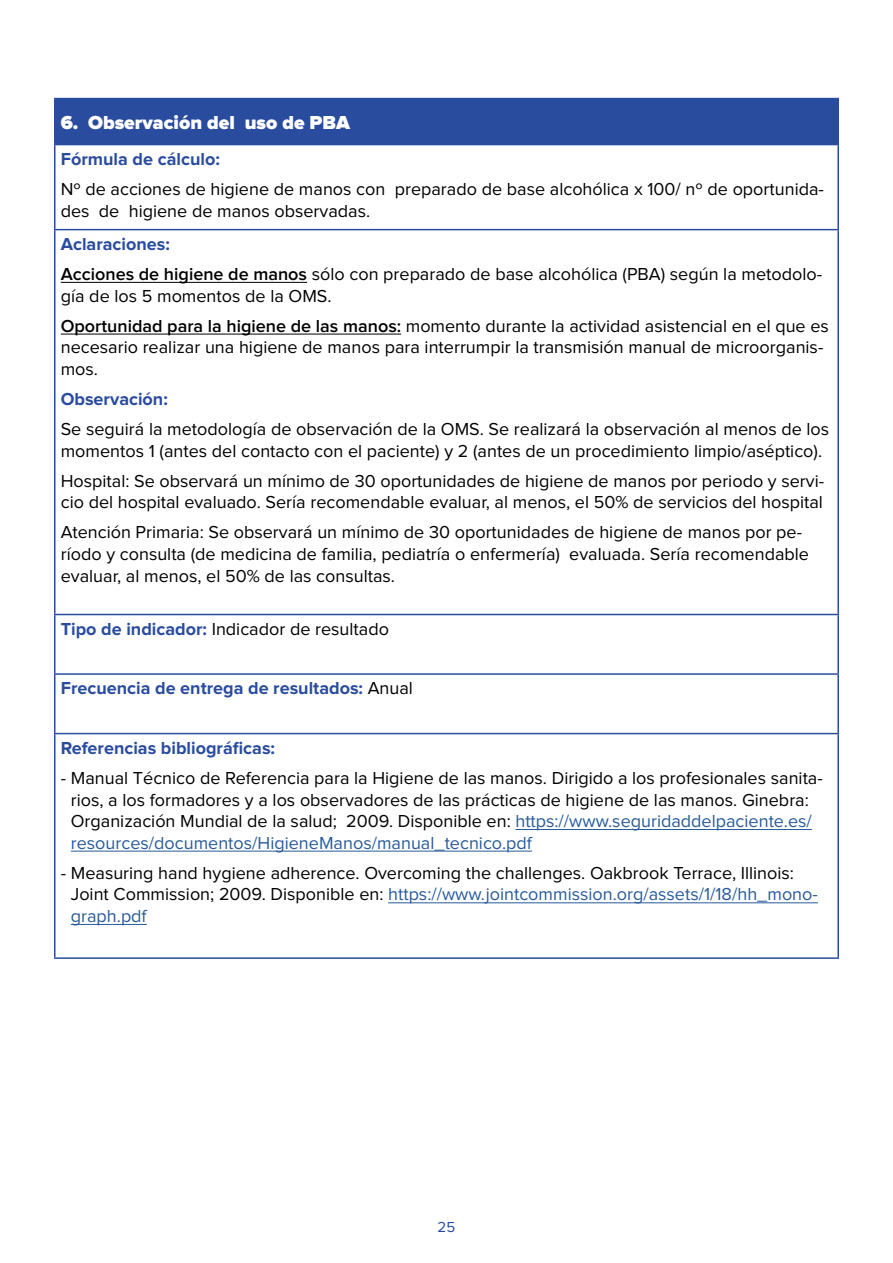
<style>
.page{position:relative;width:893px;height:1263px;background:#fff}
.page>*{position:absolute;margin:0;border:0;box-sizing:border-box;transform-origin:0 0}
.t1{font:900 19.5px "Proxima Nova";color:#fff}
.t2{font:18px/21.6px "Proxima Nova";color:#000}
.t3{font:700 18px "Proxima Nova";color:#2a4c9f}
.t4{font:15px "Proxima Nova";color:#2a4c9f}
.s1{font-weight:700;color:#2a4c9f}
.s2{font-weight:600}
.s3{font-weight:400;color:#000}
.s4{color:#275b9b}
</style>
<div class="page">
<div style="left:55px;top:99px;width:783px;height:46px;background:#2a4c9f"></div>
<hr style="left:54px;top:98px;width:785px;height:1px;background:#2a4c9f">
<hr style="left:54px;top:99px;width:2px;height:45px;background:#2a4c9f">
<hr style="left:837px;top:99px;width:2px;height:45px;background:#2a4c9f">
<hr style="left:54px;top:144px;width:785px;height:1px;background:#2a4c9f">
<hr style="left:54px;top:145px;width:2px;height:84px;background:#2a4c9f">
<hr style="left:837px;top:145px;width:2px;height:84px;background:#2a4c9f">
<hr style="left:54px;top:229px;width:785px;height:1px;background:#2a4c9f">
<hr style="left:54px;top:230px;width:2px;height:384px;background:#2a4c9f">
<hr style="left:837px;top:230px;width:2px;height:384px;background:#2a4c9f">
<hr style="left:54px;top:614px;width:785px;height:1px;background:#2a4c9f">
<hr style="left:54px;top:615px;width:2px;height:58px;background:#2a4c9f">
<hr style="left:837px;top:615px;width:2px;height:58px;background:#2a4c9f">
<hr style="left:54px;top:673px;width:785px;height:2px;background:#2a4c9f">
<hr style="left:54px;top:675px;width:2px;height:58px;background:#2a4c9f">
<hr style="left:837px;top:675px;width:2px;height:58px;background:#2a4c9f">
<hr style="left:54px;top:733px;width:785px;height:1px;background:#2a4c9f">
<hr style="left:54px;top:734px;width:2px;height:223px;background:#2a4c9f">
<hr style="left:837px;top:734px;width:2px;height:223px;background:#2a4c9f">
<hr style="left:54px;top:957px;width:785px;height:2px;background:#2a4c9f">
<hr style="left:61px;top:282px;width:246px;height:1px;background:#000">
<hr style="left:61px;top:334px;width:340px;height:1px;background:#000">
<hr style="left:515px;top:829px;width:297px;height:1px;background:#275b9b">
<hr style="left:71px;top:851px;width:461px;height:1px;background:#275b9b">
<hr style="left:388px;top:902px;width:430px;height:1px;background:#275b9b">
<hr style="left:71px;top:924px;width:76px;height:1px;background:#275b9b">
<p class="t1" style="left:61px;top:114px;width:291px">6. Observación del uso de PBA</p>
<p class="t2" style="left:61px;top:144px;width:765px;line-height:30.2px"><span class="s1">Fórmula de cálculo:<br></span>Nº de acciones de higiene de manos con preparado de base alcohólica x 100/ nº de oportunida-</p>
<p class="t2" style="left:61px;top:200px;width:311px">des de higiene de manos observadas.</p>
<p class="t2" style="left:61px;top:230px;width:763px;line-height:30.2px"><span class="s1">Aclaraciones:<br></span><span class="s2">Acciones de higiene de manos</span> sólo con preparado de base alcohólica (PBA) según la metodolo-</p>
<p class="t2" style="left:61px;top:281px;width:770px;line-height:30.2px">gía de los 5 momentos de la OMS.<br><span class="s2">Oportunidad para la higiene de las manos:</span> momento durante la actividad asistencial en el que es</p>
<p class="t2" style="left:61px;top:337px;width:764px">necesario realizar una higiene de manos para interrumpir la transmisión manual de microorganis&shy;mos.</p>
<p class="t2" style="left:61px;top:385px;width:770px;line-height:30.2px"><span class="s1">Observación:<br></span>Se seguirá la metodología de observación de la OMS. Se realizará la observación al menos de los</p>
<p class="t2" style="left:61px;top:436px;width:765px;line-height:30.2px">momentos 1 (antes del contacto con el paciente) y 2 (antes de un procedimiento limpio/aséptico).<br>Hospital: Se observará un mínimo de 30 oportunidades de higiene de manos por periodo y servi-</p>
<p class="t2" style="left:61px;top:488px;width:764px;line-height:30.2px">cio del hospital evaluado. Sería recomendable evaluar, al menos, el 50% de servicios del hospital<br>Atención Primaria: Se observará un mínimo de 30 oportunidades de higiene de manos por pe-</p>
<p class="t2" style="left:61px;top:544px;width:750px">ríodo y consulta (de medicina de familia, pediatría o enfermería) evaluada. Sería recomendable evaluar, al menos, el 50% de las consultas.</p>
<p class="t2" style="left:61px;top:619px;width:330px"><span class="s1">Tipo de indicador:</span> Indicador de resultado</p>
<p class="t3" style="left:61px;top:680px;width:354px">Frecuencia de entrega de resultados: <span class="s3">Anual</span></p>
<p class="t3" style="left:61px;top:739px;width:216px">Referencias bibliográfcas:</p>
<p class="t2" style="left:71px;top:768px;width:753px;text-indent:-10px">- Manual Técnico de Referencia para la Higiene de las manos. Dirigido a los profesionales sanita&shy;rios, a los formadores y a los observadores de las prácticas de higiene de las manos. Ginebra:<br>Organización Mundial de la salud; 2009. Disponible en: <span class="s4">https://www.seguridaddelpaciente.es/ resources/documentos/HigieneManos/manual_tecnico.pdf</span></p>
<p class="t2" style="left:71px;top:863px;width:749px;text-indent:-10px">- Measuring hand hygiene adherence. Overcoming the challenges. Oakbrook Terrace, Illinois:<br>Joint Commission; 2009. Disponible en: <span class="s4">https://www.jointcommission.org/assets/1/18/hh_mono&shy;graph.pdf</span></p>
<p class="t4" style="left:438px;top:1220px;width:19px">25</p>
</div>
